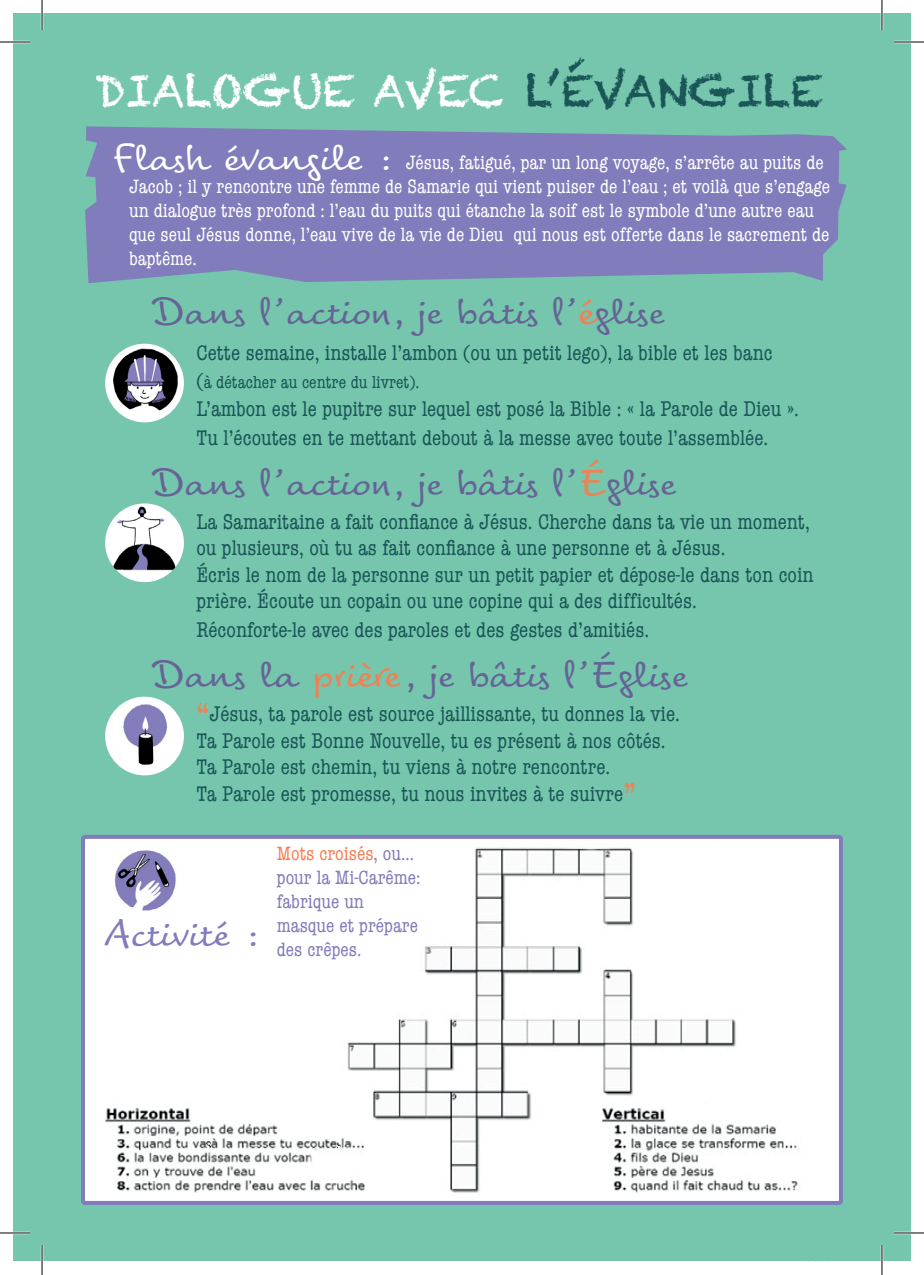
<style>
.page{position:relative;width:924px;height:1275px;background:#fff}
.page>*{position:absolute;margin:0;border:0;box-sizing:border-box;transform-origin:0 0}
.t1{font:44px "Chalkduster";color:#fff}
.t2{font:36px "Tornac";color:#666396}
.t3{font:36px "Tornac";color:#817cbb}
.t4{font:condensed 22px/26.4px "American Typewriter";color:#1a5557}
.t5{font:condensed 20px/24px "American Typewriter";color:#fff}
.t6{font:condensed 20px/24px "American Typewriter";color:#817cbb}
.t7{font:condensed 18px "American Typewriter";color:#1a5557}
.s1{color:#1a5557}
.s2{font-family:"Tornac";font-stretch:normal;font-size:36px}
.s3{color:#f47f52}
.s4{font-size:22px}
.s5{font-size:36px;color:#f47f52}
</style>
<div class="page">
<div style="left:14px;top:14px;width:28px;height:1247px;background:#75c6ac"></div>
<div style="left:42px;top:14px;width:867px;height:1247px;background:#75c6ac"></div>
<svg style="left:85px;top:126px;width:761px;height:157px;background:#7f82b9"></svg>
<div style="left:83px;top:837px;width:757px;height:366px;background:#fff;border-radius:2px"></div>
<div style="left:81px;top:835px;width:761px;height:370px;border:4px solid #817cbb;border-radius:2px"></div>
<img style="left:105px;top:344px;width:79px;height:78px;border-radius:39px">
<img style="left:105px;top:503px;width:79px;height:79px;border-radius:39px">
<img style="left:105px;top:696px;width:79px;height:79px;border-radius:39px">
<img style="left:106px;top:841px;width:78px;height:79px;border-radius:39px">
<img style="left:347px;top:847px;width:389px;height:346px">
<img style="left:584px;top:1102px;width:215px;height:91px">
<img style="left:105px;top:1102px;width:264px;height:91px">
<hr style="left:0;top:41px;width:30px;height:2px;background:#fff">
<hr style="left:893px;top:41px;width:30px;height:2px;background:#fff">
<hr style="left:0;top:1231px;width:30px;height:3px;background:#fff">
<hr style="left:893px;top:1231px;width:30px;height:3px;background:#fff">
<hr style="left:41px;top:0;width:2px;height:30px;background:#fff">
<hr style="left:41px;top:1245px;width:2px;height:30px;background:#fff">
<hr style="left:880px;top:0;width:2px;height:30px;background:#fff">
<hr style="left:880px;top:1245px;width:2px;height:30px;background:#fff">
<hr style="left:0;top:42px;width:30px;height:1px;background:#000">
<hr style="left:893px;top:42px;width:30px;height:1px;background:#000">
<hr style="left:0;top:1232px;width:30px;height:1px;background:#000">
<hr style="left:893px;top:1232px;width:30px;height:1px;background:#000">
<hr style="left:42px;top:0;width:1px;height:30px;background:#000">
<hr style="left:42px;top:1245px;width:1px;height:30px;background:#000">
<hr style="left:881px;top:0;width:1px;height:30px;background:#000">
<hr style="left:881px;top:1245px;width:1px;height:30px;background:#000">
<h1 class="t1" style="left:95px;top:65px;width:729px">DIALOGUE AVEC <span class="s1">L’ÉVANGILE</span></h1>
<p class="t5" style="left:129px;top:150px;width:702px;text-indent:-17px"><span class="s2">Flash évangile :</span> Jésus, fatigué, par un long voyage, s’arrête au puits de Jacob ; il y rencontre une femme de Samarie qui vient puiser de l’eau ; et voilà que s’engage un dialogue très profond : l’eau du puits qui étanche la soif est le symbole d’une autre eau que seul Jésus donne, l’eau vive de la vie de Dieu qui nous est offerte dans le sacrement de baptême.</p>
<h2 class="t2" style="left:151px;top:288px;width:515px">Dans l’action, je bâtis l’<span class="s3">é</span>glise</h2>
<p class="t4" style="left:196px;top:339px;width:577px">Cette semaine, installe l’ambon (ou un petit lego), la bible et les banc</p>
<p class="t7" style="left:196px;top:368px;width:224px"><span class="s4">(</span>à détacher au centre du livret).</p>
<p class="t4" style="left:196px;top:393px;width:603px;line-height:28.8px">L’ambon est le pupitre sur lequel est posé la Bible : « la Parole de Dieu ».<br>Tu l’écoutes en te mettant debout à la messe avec toute l’assemblée.</p>
<h2 class="t2" style="left:151px;top:458px;width:527px">Dans l’action, je bâtis l’<span class="s3">É</span>glise</h2>
<p class="t4" style="left:196px;top:508px;width:618px">La Samaritaine a fait confiance à Jésus. Cherche dans ta vie un moment, ou plusieurs, où tu as fait confiance à une personne et à Jésus.<br>Écris le nom de la personne sur un petit papier et dépose-le dans ton coin prière. Écoute un copain ou une copine qui a des difficultés.</p>
<p class="t4" style="left:196px;top:616px;width:454px">Réconforte-le avec des paroles et des gestes d’amitiés.</p>
<h2 class="t2" style="left:151px;top:651px;width:538px">Dans la <span class="s3">prière</span>, je bâtis l’Église</h2>
<p class="t4" style="left:196px;top:700px;width:485px"><span class="s5">“</span>Jésus, ta parole est source jaillissante, tu donnes la vie.<br>Ta Parole est Bonne Nouvelle, tu es présent à nos côtés.<br>Ta Parole est chemin, tu viens à notre rencontre.<br>Ta Parole est promesse, tu nous invites à te suivre<span class="s5">”</span></p>
<h2 class="t3" style="left:104px;top:909px;width:156px">Activité :</h2>
<p class="t6" style="left:277px;top:841px;width:145px"><span class="s3">Mots croisés</span>, ou… pour la Mi-Carême: fabrique un masque et prépare des crêpes.</p>
</div>
